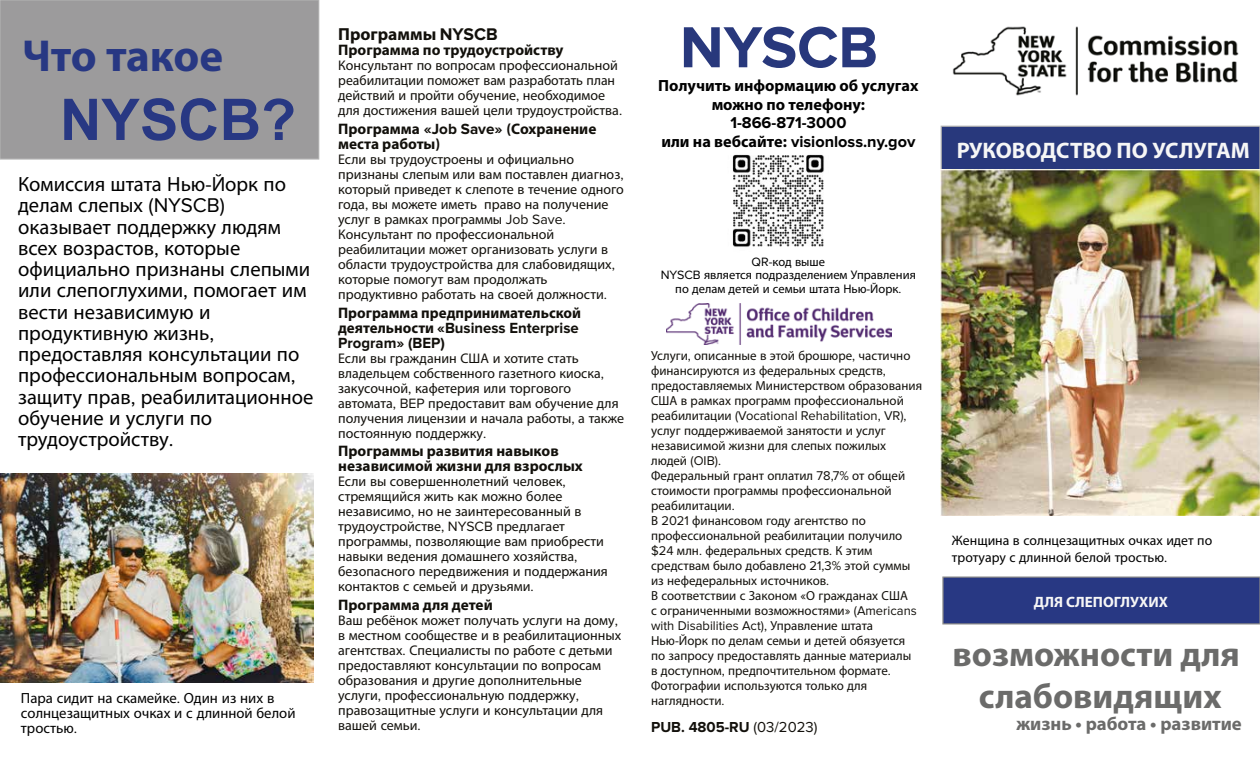
<style>
.page{position:relative;width:1260px;height:765px;background:#fff}
.page>*{position:absolute;margin:0;border:0;box-sizing:border-box;transform-origin:0 0}
.t1{font:700 60px "Proxima Nova";color:#28387c}
.t2{font:700 57.5px "Arial";color:#283883}
.t3{font:700 45px "Myriad Pro";letter-spacing:-.005em;color:#283883}
.t4{font:700 35px/42px "Myriad Pro";color:#6b6b6a;text-align:center}
.t5{font:700 22.5px "Myriad Pro";letter-spacing:-.005em;color:#f6f6f6}
.t6{font:20.62px/21.2px "Myriad Pro";color:#000}
.t7{font:700 18.75px "Myriad Pro";color:#6b6b6a}
.t8{font:700 17.5px "Myriad Pro";color:#12100b}
.t9{font:700 16.25px/18.8px "Proxima Nova";color:#000;text-align:center}
.t10{font:700 16.25px/18.8px "Myriad Pro";color:#000;text-align:center}
.t11{font:700 15.25px/15px "Myriad Pro";color:#12100b}
.t12{font:700 15.25px/15px "Proxima Nova";color:#12100b}
.t13{font:700 15px "Proxima Nova";color:#12100b}
.t14{font:700 15px "Myriad Pro";color:#f6f6f6}
.t15{font:14.75px/15px "Myriad Pro";color:#000}
.t16{font:14px/15px "Myriad Pro";color:#12100b}
.t17{font:13.75px/16.5px "Myriad Pro";color:#000}
.t18{font:13.12px/15px "Myriad Pro";color:#12100b}
.t19{font:13.12px "Proxima Nova";color:#12100b}
.t20{font:12.5px/13.8px "Myriad Pro";color:#000;text-align:center}
.s1{font-family:"Proxima Nova"}
.s2{font-family:"Myriad Pro"}
.s3{font-weight:400}
</style>
<div class="page">
<div style="left:0;top:0;width:319px;height:159px;background:#9c9b9c"></div>
<div style="left:0;top:0;width:319px;height:160px;border:1px solid #b2b2b2"></div>
<div style="left:941px;top:126px;width:319px;height:46px;background:#28387c"></div>
<div style="left:941px;top:126px;width:319px;height:46px;border:1px solid #b2b2b2"></div>
<div style="left:943px;top:577px;width:317px;height:47px;background:#283883"></div>
<div style="left:942px;top:576px;width:318px;height:48px;border:1px solid #878787"></div>
<img style="left:952px;top:26px;width:287px;height:70px">
<img style="left:941px;top:170px;width:319px;height:346px">
<img style="left:0;top:474px;width:314px;height:209px">
<img style="left:732px;top:154px;width:92px;height:93px">
<img style="left:666px;top:304px;width:226px;height:41px">
<h3 class="t3" style="left:22px;top:26px;width:202px">Что такое</h3>
<h2 class="t2" style="left:60px;top:86px;width:238px">NYSCB?</h2>
<p class="t6" style="left:18px;top:173px;width:297px">Комиссия штата Нью<span class="s1">-</span>Йорк по делам слепых <span class="s1">(NYSCB) </span>оказывает поддержку людям всех возрастов<span class="s1">,</span> которые официально признаны слепыми или слепоглухими<span class="s1">,</span> помогает им вести независимую и продуктивную жизнь<span class="s1">, </span>предоставляя консультации по профессиональным вопросам<span class="s1">, </span>защиту прав<span class="s1">,</span> реабилитационное обучение и услуги по трудоустройству<span class="s1">.</span></p>
<p class="t15" style="left:21px;top:690px;width:276px">Пара сидит на скамейке<span class="s1">.</span> Один из них в солнцезащитных очках и с длинной белой тростью<span class="s1">.</span></p>
<p class="t8" style="left:338px;top:23px;width:161px">Программы <span class="s1">NYSCB</span></p>
<p class="t11" style="left:338px;top:42px;width:227px">Программа по трудоустройству</p>
<p class="t16" style="left:338px;top:58px;width:286px">Консультант по вопросам профессиональной реабилитации поможет вам разработать план действий и пройти обучение<span class="s1">,</span> необходимое для достижения вашей цели трудоустройства<span class="s1">.</span></p>
<p class="t11" style="left:338px;top:121px;width:260px">Программа <span class="s1">«Job Save»</span> (Сохранение места работы)</p>
<p class="t16" style="left:338px;top:152px;width:287px">Если вы трудоустроены и официально признаны слепым или вам поставлен диагноз<span class="s1">, </span>который приведет к слепоте в течение одного года<span class="s1">,</span> вы можете иметь право на получение услуг в рамках программы <span class="s1">Job Save.<br></span>Консультант по профессиональной реабилитации может организовать услуги в области трудоустройства для слабовидящих<span class="s1">, </span>которые помогут вам продолжать продуктивно работать на своей должности<span class="s1">.</span></p>
<p class="t11" style="left:338px;top:305px;width:244px">Программа предпринимательской</p>
<p class="t12" style="left:338px;top:321px;width:242px"><span class="s2">деятельности</span> «Business Enterprise<br>Program» (BEP)</p>
<p class="t16" style="left:338px;top:350px;width:288px">Если вы гражданин США и хотите стать владельцем собственного газетного киоска<span class="s1">, </span>закусочной<span class="s1">,</span> кафетерия или торгового автомата<span class="s1">, BEP</span> предоставит вам обучение для получения лицензии и начала работы<span class="s1">,</span> а также постоянную поддержку<span class="s1">.</span></p>
<p class="t11" style="left:338px;top:443px;width:246px">Программы развития навыков независимой жизни для взрослых</p>
<p class="t16" style="left:338px;top:474px;width:271px">Если вы совершеннолетний человек<span class="s1">, </span>стремящийся жить как можно более независимо<span class="s1">,</span> но не заинтересованный в трудоустройстве<span class="s1">, NYSCB</span> предлагает программы<span class="s1">,</span> позволяющие вам приобрести навыки ведения домашнего хозяйства<span class="s1">, </span>безопасного передвижения и поддержания контактов с семьей и друзьями<span class="s1">.</span></p>
<p class="t11" style="left:338px;top:597px;width:156px">Программа для детей</p>
<p class="t16" style="left:338px;top:613px;width:285px">Ваш ребёнок может получать услуги на дому<span class="s1">, </span>в местном сообществе и в реабилитационных агентствах<span class="s1">.</span> Специалисты по работе с детьми предоставляют консультации по вопросам образования и другие дополнительные услуги<span class="s1">,</span> профессиональную поддержку<span class="s1">, </span>правозащитные услуги и консультации для вашей семьи<span class="s1">.</span></p>
<h1 class="t1" style="left:680px;top:13px;width:200px">NYSCB</h1>
<p class="t10" style="left:658px;top:75px;width:262px">Получить информацию об услугах можно по телефону:</p>
<p class="t9" style="left:661px;top:114px;width:256px">1-866-871-3000<br><span class="s2">или на вебсайте:</span> visionloss.ny.gov</p>
<p class="t20" style="left:661px;top:254px;width:257px"><span class="s1">QR-</span>код выше<br><span class="s1">NYSCB</span> является подразделением Управления по делам детей и семьи штата Нью<span class="s1">-</span>Йорк<span class="s1">.</span></p>
<p class="t18" style="left:651px;top:348px;width:273px">Услуги<span class="s1">,</span> описанные в этой брошюре<span class="s1">,</span> частично финансируются из федеральных средств<span class="s1">, </span>предоставляемых Министерством образования США в рамках программ профессиональной</p>
<p class="t19" style="left:651px;top:410px;width:257px"><span class="s2">реабилитации</span> (Vocational Rehabilitation, VR),</p>
<p class="t18" style="left:651px;top:423px;width:237px">услуг поддерживаемой занятости и услуг независимой жизни для слепых пожилых</p>
<p class="t19" style="left:651px;top:455px;width:71px"><span class="s2">людей</span> (OIB).</p>
<p class="t18" style="left:651px;top:468px;width:267px">Федеральный грант оплатил <span class="s1">78,7%</span> от общей стоимости программы профессиональной реабилитации<span class="s1">.<br></span>В <span class="s1">2021</span> финансовом году агентство по профессиональной реабилитации получило <span class="s1">$24</span> млн<span class="s1">.</span> федеральных средств<span class="s1">.</span> К этим средствам было добавлено <span class="s1">21,3%</span> этой суммы из нефедеральных источников<span class="s1">.<br></span>В соответствии с Законом <span class="s1">«</span>О гражданах США с ограниченными возможностями<span class="s1">» (Americans</span></p>
<p class="t19" style="left:651px;top:620px;width:224px">with Disabilities Act), <span class="s2">Управление штата</span></p>
<p class="t18" style="left:651px;top:633px;width:262px">Нью<span class="s1">-</span>Йорк по делам семьи и детей обязуется по запросу предоставлять данные материалы в доступном<span class="s1">,</span> предпочтительном формате<span class="s1">.<br></span>Фотографии используются только для наглядности<span class="s1">.</span></p>
<p class="t13" style="left:651px;top:719px;width:168px">PUB. 4805-RU <span class="s3">(03/2023)</span></p>
<h3 class="t5" style="left:956px;top:136px;width:295px">РУКОВОДСТВО ПО УСЛУГАМ</h3>
<p class="t17" style="left:952px;top:532px;width:262px">Женщина в солнцезащитных очках идет по тротуару с длинной белой тростью<span class="s1">.</span></p>
<p class="t14" style="left:1034px;top:592px;width:136px">ДЛЯ СЛЕПОГЛУХИХ</p>
<h3 class="t4" style="left:953px;top:632px;width:289px">возможности для слабовидящих</h3>
<h3 class="t7" style="left:1016px;top:711px;width:227px">жизнь • работа • развитие</h3>
</div>
